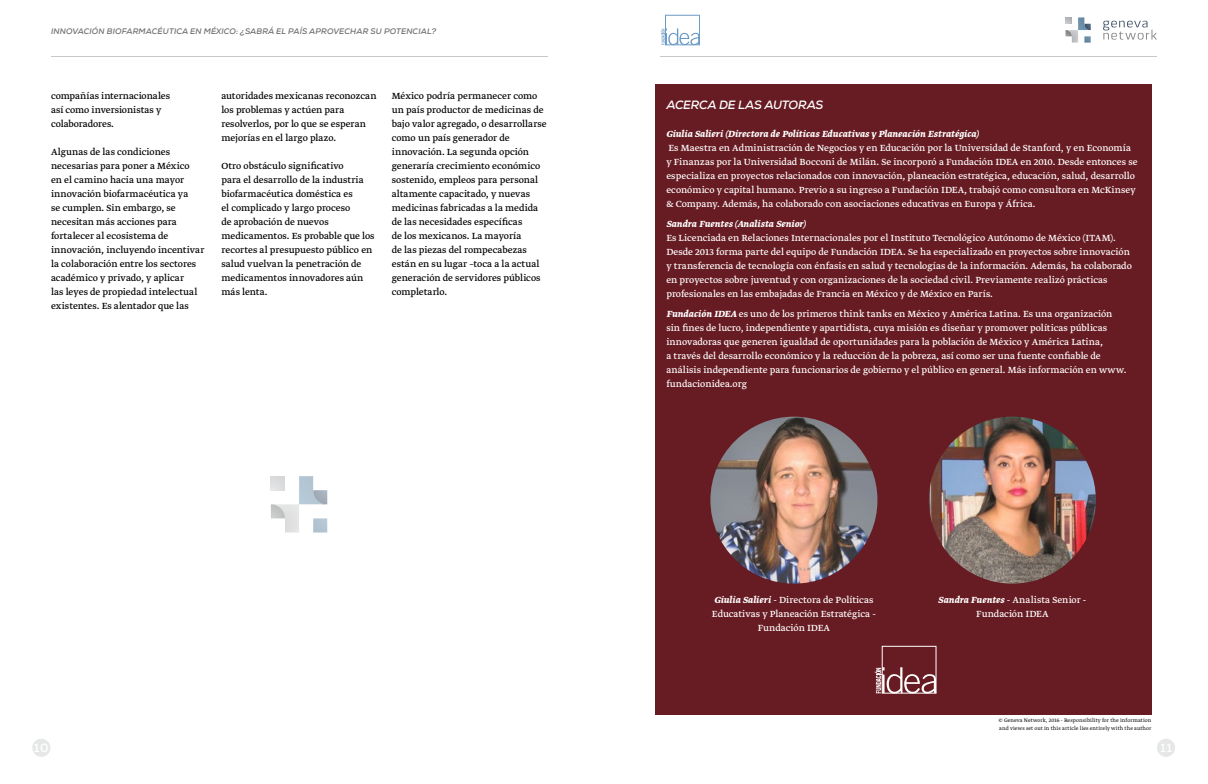
<style>
.page{position:relative;width:1208px;height:784px;background:#fff}
.page>*{position:absolute;margin:0;border:0;box-sizing:border-box;transform-origin:0 0}
.t1{font:italic 700 12px "Nexa";letter-spacing:-.025em;color:#fff}
.t2{font:700 12px "Nexa";color:#fff}
.t3{font:10.5px/14px "Greta Text Pro";color:#fff}
.t4{font:10.5px/14px "Greta Text Pro";color:#000}
.t5{font:italic 700 10.5px "Greta Text Pro";letter-spacing:.005em;color:#fff}
.t6{font:italic 700 8px "Nexa";letter-spacing:.015em;color:#6d6e71}
.t7{font:300 6px/7.2px "Greta Text Pro";letter-spacing:.015em;color:#000}
.s1{font-weight:700;font-style:italic}
</style>
<div class="page">
<div style="left:1157px;top:739px;width:18px;height:18px;background:#e6e7e8;border-radius:50%"></div>
<div style="left:32px;top:739px;width:18px;height:18px;background:#e6e7e8;border-radius:50%"></div>
<hr style="left:660px;top:57px;width:497px;height:1px;background:#c7c8ca">
<hr style="left:51px;top:56px;width:496px;height:1px;background:#c7c8ca">
<svg style="left:1103px;top:21px;width:54px;height:19px"></svg>
<svg style="left:1065px;top:17px;width:25px;height:26px"></svg>
<svg style="left:660px;top:29px;width:37px;height:16px"></svg>
<div style="left:665px;top:15px;width:34px;height:30px;border:1px solid #699bc5"></div>
<div style="left:655px;top:84px;width:496px;height:630px;background:#671b22"></div>
<img style="left:710px;top:417px;width:167px;height:167px;border-radius:83px">
<img style="left:929px;top:417px;width:167px;height:167px;border-radius:83px">
<svg style="left:874px;top:667px;width:60px;height:26px"></svg>
<div style="left:882px;top:646px;width:54px;height:47px;border:1px solid #fff"></div>
<svg style="left:271px;top:476px;width:56px;height:56px"></svg>
<p class="t6" style="left:51px;top:26px;width:387px">INNOVACIÓN BIOFARMACÉUTICA EN MÉXICO: ¿SABRÁ EL PAÍS APROVECHAR SU POTENCIAL?</p>
<p class="t4" style="left:51px;top:89px;width:120px">compañías internacionales así como inversionistas y colaboradores.</p>
<p class="t4" style="left:51px;top:145px;width:155px">Algunas de las condiciones necesarias para poner a México<br>en el camino hacia una mayor innovación biofarmacéutica ya<br>se cumplen. Sin embargo, se necesitan más acciones para fortalecer al ecosistema de innovación, incluyendo incentivar la colaboración entre los sectores académico y privado, y aplicar<br>las leyes de propiedad intelectual existentes. Es alentador que las</p>
<p class="t4" style="left:221px;top:89px;width:157px">autoridades mexicanas reconozcan los problemas y actúen para resolverlos, por lo que se esperan mejorías en el largo plazo.</p>
<p class="t4" style="left:221px;top:159px;width:155px">Otro obstáculo significativo<br>para el desarrollo de la industria biofarmacéutica doméstica es<br>el complicado y largo proceso<br>de aprobación de nuevos medicamentos. Es probable que los recortes al presupuesto público en salud vuelvan la penetración de medicamentos innovadores aún más lenta.</p>
<p class="t4" style="left:392px;top:89px;width:156px">México podría permanecer como un país productor de medicinas de bajo valor agregado, o desarrollarse como un país generador de innovación. La segunda opción generaría crecimiento económico sostenido, empleos para personal altamente capacitado, y nuevas medicinas fabricadas a la medida de las necesidades específicas<br>de los mexicanos. La mayoría<br>de las piezas del rompecabezas están en su lugar –toca a la actual generación de servidores públicos completarlo.</p>
<p class="t1" style="left:666px;top:97px;width:158px">ACERCA DE LAS AUTORAS</p>
<p class="t5" style="left:666px;top:127px;width:314px">Giulia Salieri (Directora de Políticas Educativas y Planeación Estratégica)</p>
<p class="t3" style="left:666px;top:142px;width:473px">Es Maestra en Administración de Negocios y en Educación por la Universidad de Stanford, y en Economía<br>y Finanzas por la Universidad Bocconi de Milán. Se incorporó a Fundación IDEA en 2010. Desde entonces se especializa en proyectos relacionados con innovación, planeación estratégica, educación, salud, desarrollo económico y capital humano. Previo a su ingreso a Fundación IDEA, trabajó como consultora en McKinsey &amp; Company. Además, ha colaborado con asociaciones educativas en Europa y África.</p>
<p class="t5" style="left:666px;top:217px;width:141px">Sandra Fuentes (Analista Senior)</p>
<p class="t3" style="left:666px;top:231px;width:467px">Es Licenciada en Relaciones Internacionales por el Instituto Tecnológico Autónomo de México (ITAM).<br>Desde 2013 forma parte del equipo de Fundación IDEA. Se ha especializado en proyectos sobre innovación y transferencia de tecnología con énfasis en salud y tecnologías de la información. Además, ha colaborado en proyectos sobre juventud y con organizaciones de la sociedad civil. Previamente realizó prácticas profesionales en las embajadas de Francia en México y de México en París.</p>
<p class="t3" style="left:666px;top:307px;width:461px"><span class="s1">Fundación IDEA</span> es uno de los primeros think tanks en México y América Latina. Es una organización sin fines de lucro, independiente y apartidista, cuya misión es diseñar y promover políticas públicas innovadoras que generen igualdad de oportunidades para la población de México y América Latina,<br>a través del desarrollo económico y la reducción de la pobreza, así como ser una fuente confiable de análisis independiente para funcionarios de gobierno y el público en general. Más información en www. fundacionidea.org</p>
<p class="t3" style="left:712px;top:593px;width:165px;text-align:center"><span class="s1">Giulia Salieri</span> - Directora de Políticas<br>Educativas y Planeación Estratégica -<br>Fundación IDEA</p>
<p class="t3" style="left:938px;top:593px;width:150px;text-align:center"><span class="s1">Sandra Fuentes</span> - Analista Senior -<br>Fundación IDEA</p>
<p class="t7" style="left:998px;top:717px;width:154px">© Geneva Network, 2016 - Responsibility for the information and views set out in this article lies entirely with the author</p>
<p class="t2" style="left:34px;top:740px;width:16px">10</p>
<p class="t2" style="left:1160px;top:740px;width:13px">11</p>
</div>
